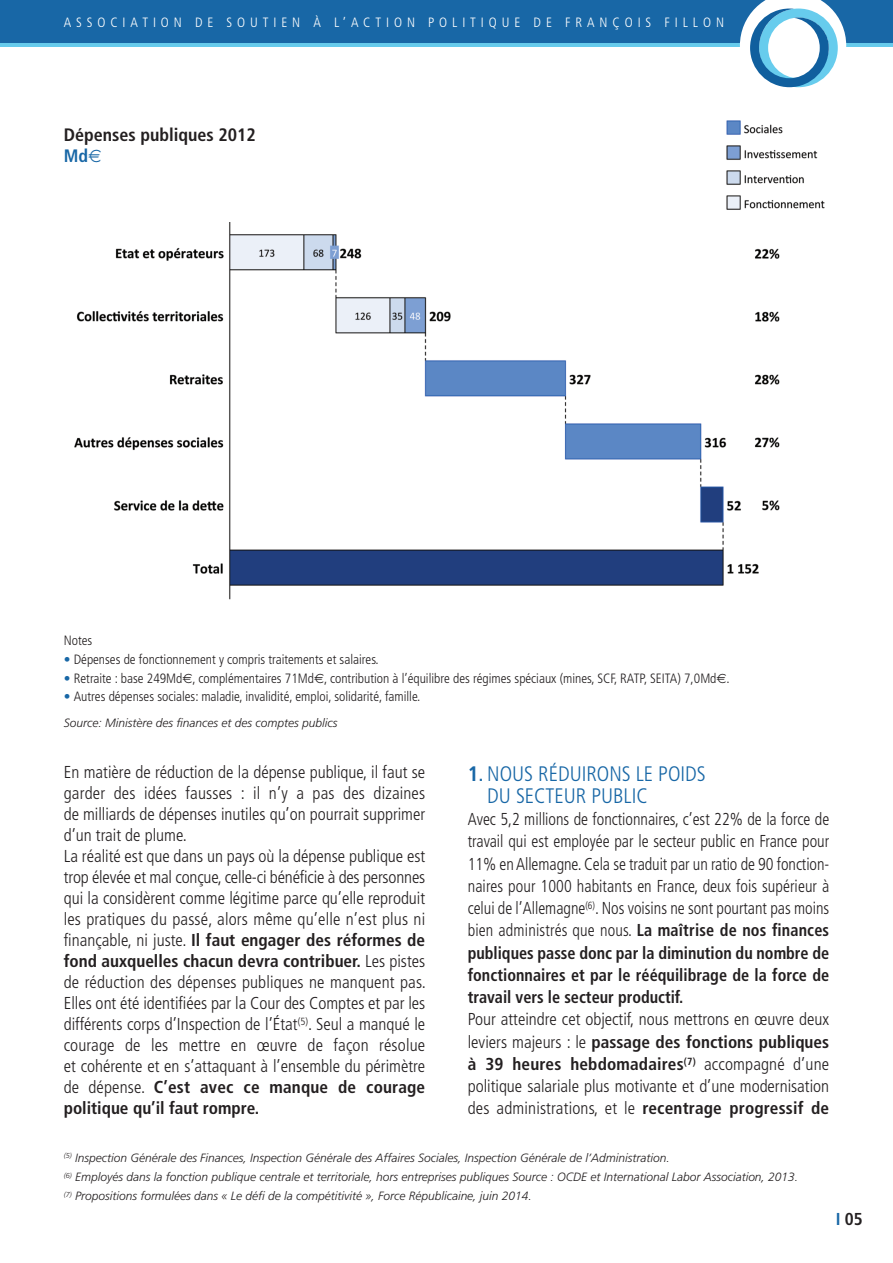
<style>
.page{position:relative;width:893px;height:1263px;background:#fff}
.page>*{position:absolute;margin:0;border:0;box-sizing:border-box;transform-origin:0 0}
.t1{font:300 condensed 21px/22.2px "Frutiger";color:#1867a6}
.t2{font:700 condensed 18px "Frutiger";color:#231f20}
.t3{font:700 condensed 18px "Frutiger";color:#1867a6}
.t4{font:300 condensed 17.25px/21px "Frutiger";color:#231f20}
.t5{font:300 condensed 17.25px/22.2px "Frutiger";color:#231f20;text-align:justify;scale:.94 1}
.t6{font:700 condensed 17.25px "Frutiger";color:#231f20}
.t7{font:300 condensed 13.5px "Frutiger";color:#231f20}
.t8{font:300 condensed 13.5px "Frutiger";letter-spacing:.365em;color:#fff}
.t9{font:italic 300 12px/19.2px "Frutiger";color:#231f20}
.s1{color:#1867a6}
.s2{font-weight:700}
.s3{font-weight:700;font-size:17.25px}
</style>
<div class="page">
<img style="left:74px;top:222px;width:706px;height:378px">
<img style="left:702px;top:120px;width:123px;height:114px">
<div style="left:0;top:0;width:893px;height:47px;background:#66cbec"></div>
<div style="left:0;top:0;width:893px;height:43px;background:#1867a6"></div>
<svg style="left:740px;top:0;width:106px;height:88px"></svg>
<p class="t8" style="left:64px;top:17px;width:662px">ASSOCIATION DE SOUTIEN À L’ACTION POLITIQUE DE FRANÇOIS FILLON</p>
<p class="t2" style="left:64px;top:128px;width:193px">Dépenses publiques 2012</p>
<p class="t3" style="left:64px;top:149px;width:26px">Md</p>
<p class="t7" style="left:64px;top:635px;width:30px">Notes</p>
<p class="t7" style="left:64px;top:654px;width:317px"><span class="s1">•</span> Dépenses de fonctionnement y compris traitements et salaires.</p>
<p class="t7" style="left:64px;top:672px;width:668px"><span class="s1">•</span> Retraite : base 249Md , complémentaires 71Md , contribution à l’équilibre des régimes spéciaux (mines, SCF, RATP, SEITA) 7,0Md .</p>
<p class="t7" style="left:64px;top:691px;width:358px"><span class="s1">•</span> Autres dépenses sociales: maladie, invalidité, emploi, solidarité, famille.</p>
<p class="t9" style="left:64px;top:715px;width:275px">Source: Ministère des finances et des comptes publics</p>
<p class="t4" style="left:64px;top:763px;width:364px">En matière de réduction de la dépense publique, il faut se garder des idées fausses : il n’y a pas des dizaines de milliards de dépenses inutiles qu’on pourrait supprimer d’un trait de plume.<br>La réalité est que dans un pays où la dépense publique est trop élevée et mal conçue, celle-ci bénéficie à des personnes qui la considèrent comme légitime parce qu’elle reproduit les pratiques du passé, alors même qu’elle n’est plus ni finançable, ni juste. <span class="s2">Il faut engager des réformes de fond auxquelles chacun devra contribuer.</span> Les pistes de réduction des dépenses publiques ne manquent pas.<br>Elles ont été identifiées par la Cour des Comptes et par les différents corps d’Inspection de l’État<sup>(5)</sup>. Seul a manqué le courage de les mettre en œuvre de façon résolue et cohérente et en s’attaquant à l’ensemble du périmètre de dépense. <span class="s2">C’est avec ce manque de courage politique qu’il faut rompre.</span></p>
<p class="t1" style="left:487px;top:764px;width:220px;text-indent:-19px"><span class="s2">1</span><span class="s3">.</span> NOUS RÉDUIRONS LE POIDS<br>DU SECTEUR PUBLIC</p>
<p class="t5" style="left:468px;top:809px;width:386px">Avec 5,2 millions de fonctionnaires, c’est 22% de la force de travail qui est employée par le secteur public en France pour 11% en Allemagne. Cela se traduit par un ratio de 90 fonction&shy;naires pour 1000 habitants en France, deux fois supérieur à celui de l’Allemagne<sup>(6)</sup>. Nos voisins ne sont pourtant pas moins bien administrés que nous. <span class="s2">La maîtrise de nos finances publiques passe donc par la diminution du nombre de fonctionnaires et par le rééquilibrage de la force de travail vers le secteur productif.</span></p>
<p class="t4" style="left:468px;top:1009px;width:363px;line-height:22.2px;text-align:justify">Pour atteindre cet objectif, nous mettrons en œuvre deux leviers majeurs : le <span class="s2">passage des fonctions publiques à 39 heures hebdomadaires</span><sup>(7)</sup> accompagné d’une politique salariale plus motivante et d’une modernisation des administrations, et le <span class="s2">recentrage progressif de</span></p>
<p class="t9" style="left:64px;top:1149px;width:736px"><sup>(5)</sup> Inspection Générale des Finances, Inspection Générale des Affaires Sociales, Inspection Générale de l’Administration.<br><sup>(6)</sup> Employés dans la fonction publique centrale et territoriale, hors entreprises publiques Source : OCDE et International Labor Association, 2013. <sup>(7)</sup> Propositions formulées dans « Le défi de la compétitivité », Force Républicaine, juin 2014.</p>
<p class="t6" style="left:836px;top:1212px;width:29px"><span class="s1">I</span> 05</p>
</div>
